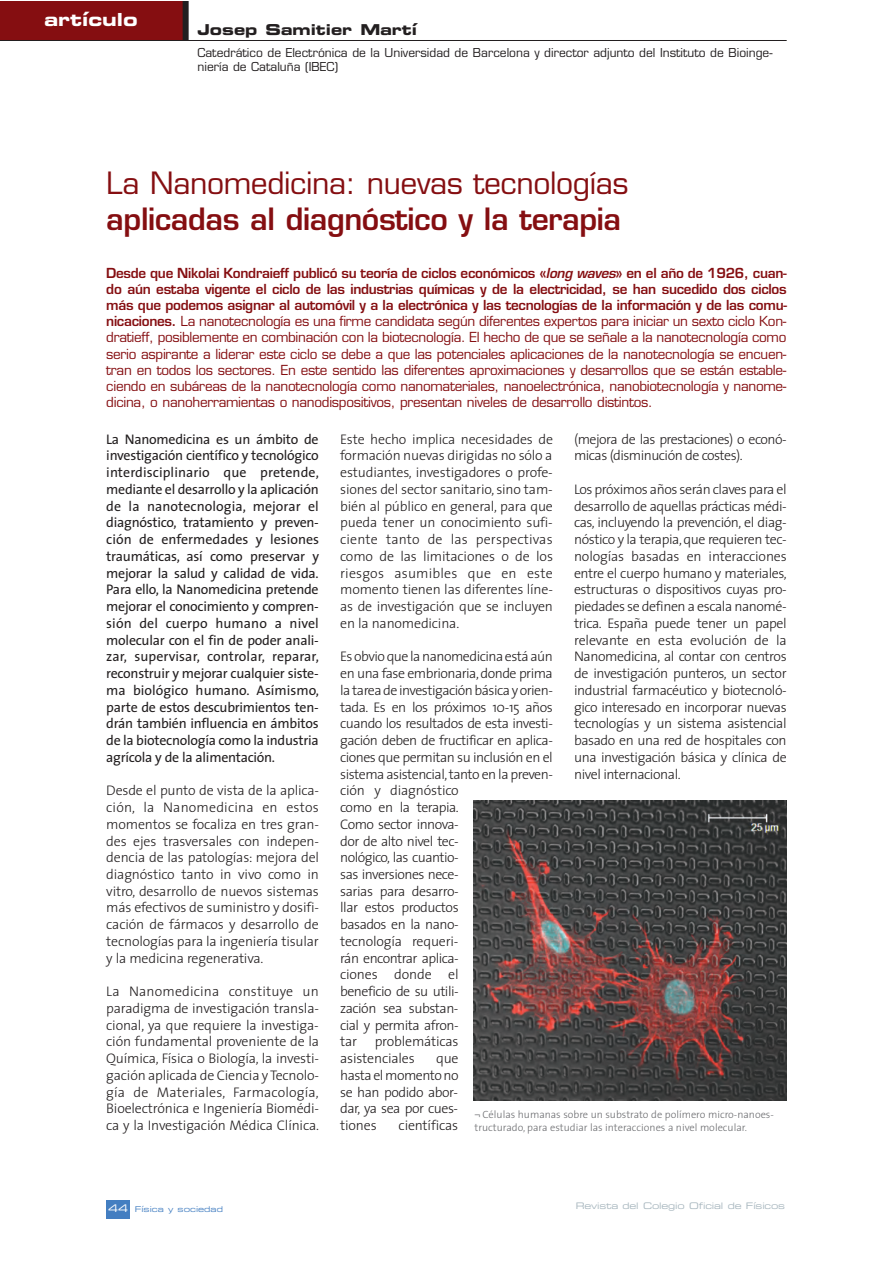
<style>
.page{position:relative;width:893px;height:1263px;background:#fff}
.page>*{position:absolute;margin:0;border:0;box-sizing:border-box;transform-origin:0 0}
.t1{font:30px "Eurostile";letter-spacing:-.015em;color:#850e11}
.t2{font:600 30px "Eurostile";letter-spacing:-.015em;color:#850e11}
.t3{font:18px "Eurostile Bold Extended Two";color:#fff}
.t4{font:15px "Eurostile Bold Extended Two";color:#231f20}
.t5{font:300 13.95px/16.8px "The Sans";letter-spacing:-.035em;color:#231f20;text-align:justify}
.t6{font:13.95px/16.8px "The Sans";letter-spacing:-.02em;color:#231f20;text-align:justify}
.t7{font:300 13.95px/16.8px "The Sans";letter-spacing:-.015em;color:#231f20}
.t8{font:300 13.95px "The Sans";letter-spacing:-.01em;color:#231f20}
.t9{font:13.5px/16.2px "Eurostile";letter-spacing:-.02em;color:#850e11;text-align:justify}
.t10{font:12px/14.4px "Eurostile";color:#231f20}
.t11{font:300 10.5px/13.2px "The Sans";color:#6c6d70}
.t12{font:9px "Eurostile Extended Two";letter-spacing:-.02em;color:#a7b6be}
.t13{font:7.95px "Eurostile Extended Two";color:#437ec1}
.s1{font-weight:600}
.s2{font-weight:600;font-style:italic}
.s3{font-size:12px}
.s4{font-size:10.5px;color:#fff}
</style>
<div class="page">
<div style="left:107px;top:1200px;width:23px;height:19px;background:#437ec1"></div>
<div style="left:0;top:1px;width:186px;height:39px;background:#850e11"></div>
<hr style="left:0;top:40px;width:787px;height:1px;background:#231f20">
<div style="left:183px;top:1px;width:6px;height:39px;background:#231f20"></div>
<img style="left:474px;top:801px;width:313px;height:299px">
<p class="t3" style="left:45px;top:13px;width:95px">artículo</p>
<p class="t4" style="left:197px;top:25px;width:221px">Josep Samitier Martí</p>
<p class="t10" style="left:197px;top:46px;width:576px">Catedrático de Electrónica de la Universidad de Barcelona y director adjunto del Instituto de Bioinge&shy;niería de Cataluña (IBEC)</p>
<h1 class="t1" style="left:106px;top:171px;width:524px">La Nanomedicina: nuevas tecnologías</h1>
<h1 class="t2" style="left:106px;top:207px;width:516px">aplicadas al diagnóstico y la terapia</h1>
<p class="t9" style="left:106px;top:266px;width:682px"><span class="s1">Desde que Nikolai Kondraieff publicó su teoría de ciclos económicos «</span><span class="s2">long waves</span><span class="s1">» en el año de 1926, cuan&shy;do aún estaba vigente el ciclo de las industrias químicas y de la electricidad, se han sucedido dos ciclos más que podemos asignar al automóvil y a la electrónica y las tecnologías de la información y de las comu&shy;nicaciones.</span> La nanotecnología es una firme candidata según diferentes expertos para iniciar un sexto ciclo Kon&shy;dratieff, posiblemente en combinación con la biotecnología. El hecho de que se señale a la nanotecnología como serio aspirante a liderar este ciclo se debe a que las potenciales aplicaciones de la nanotecnología se encuen&shy;tran en todos los sectores. En este sentido las diferentes aproximaciones y desarrollos que se están estable&shy;ciendo en subáreas de la nanotecnología como nanomateriales, nanoelectrónica, nanobiotecnología y nanome&shy;dicina, o nanoherramientas o nanodispositivos, presentan niveles de desarrollo distintos.</p>
<p class="t6" style="left:106px;top:432px;width:214px">La Nanomedicina es un ámbito de investigación científico y tecnológico interdisciplinario que pretende, mediante el desarrollo y la aplicación de la nanotecnologia, mejorar el diagnóstico, tratamiento y preven&shy;ción de enfermedades y lesiones traumáticas, así como preservar y mejorar la salud y calidad de vida.<br>Para ello, la Nanomedicina pretende mejorar el conocimiento y compren&shy;sión del cuerpo humano a nivel molecular con el fin de poder anali&shy;zar, supervisar, controlar, reparar, reconstruir y mejorar cualquier siste&shy;ma biológico humano. Asímismo, parte de estos descubrimientos ten&shy;drán también influencia en ámbitos de la biotecnología como la industria agrícola y de la alimentación.</p>
<p class="t5" style="left:106px;top:783px;width:214px">Desde el punto de vista de la aplica&shy;ción, la Nanomedicina en estos momentos se focaliza en tres gran&shy;des ejes trasversales con indepen&shy;dencia de las patologías: mejora del diagnóstico tanto in vivo como in vitro, desarrollo de nuevos sistemas más efectivos de suministro y dosifi&shy;cación de fármacos y desarrollo de tecnologías para la ingeniería tisular y la medicina regenerativa.</p>
<p class="t5" style="left:106px;top:984px;width:214px">La Nanomedicina constituye un paradigma de investigación transla&shy;cional, ya que requiere la investiga&shy;ción fundamental proveniente de la Química, Física o Biología, la investi&shy;gación aplicada de Ciencia y Tecnolo&shy;gía de Materiales, Farmacología, Bioelectrónica e Ingeniería Biomédi&shy;ca y la Investigación Médica Clínica.</p>
<p class="t5" style="left:574px;top:432px;width:214px">(mejora de las prestaciones) o econó&shy;micas (disminución de costes).</p>
<p class="t5" style="left:574px;top:482px;width:214px">Los próximos años serán claves para el desarrollo de aquellas prácticas médi&shy;cas, incluyendo la prevención, el diag&shy;nóstico y la terapia, que requieren tec&shy;nologías basadas en interacciones entre el cuerpo humano y materiales, estructuras o dispositivos cuyas pro&shy;piedades se definen a escala nanomé&shy;trica. España puede tener un papel relevante en esta evolución de la Nanomedicina, al contar con centros de investigación punteros, un sector industrial farmacéutico y biotecnoló&shy;gico interesado en incorporar nuevas tecnologías y un sistema asistencial basado en una red de hospitales con una investigación básica y clínica de nivel internacional.</p>
<p class="t5" style="left:340px;top:432px;width:214px">Este hecho implica necesidades de formación nuevas dirigidas no sólo a estudiantes, investigadores o profe&shy;siones del sector sanitario, sino tam&shy;bién al público en general, para que pueda tener un conocimiento sufi&shy;ciente tanto de las perspectivas como de las limitaciones o de los riesgos asumibles que en este momento tienen las diferentes líne&shy;as de investigación que se incluyen en la nanomedicina.</p>
<p class="t5" style="left:340px;top:650px;width:214px;text-align:left">Es obvio que la nanomedicina está aún en una fase embrionaria, donde prima la tarea de investigación básica y orien&shy;tada. Es en los próximos 10-15 años cuando los resultados de esta investi&shy;gación deben de fructificar en aplica&shy;ciones que permitan su inclusión en el sistema asistencial, tanto en la preven&shy;ción y diagnóstico<br>como en la terapia.<br>Como sector innova-<br>dor de alto nivel tec-<br>nológico, las cuantio-<br>sas inversiones nece-<br>sarias para desarro-<br>llar estos productos<br>basados en la nano-<br>tecnología requeri-<br>rán encontrar aplica-<br>ciones donde el<br>beneficio de su utili-<br>zación sea substan-<br>cial y permita afron-<br>tar</p>
<p class="t7" style="left:340px;top:1035px;width:120px;text-indent:35px">problemáticas asistenciales</p>
<p class="t5" style="left:340px;top:1051px;width:120px;text-indent:96px">que hasta el momento no se han podido abor&shy;dar, ya sea por cues&shy;tiones</p>
<p class="t11" style="left:475px;top:1109px;width:301px"><span class="s3">¬</span> Células humanas sobre un substrato de polímero micro-nanoes&shy;tructurado, para estudiar las interacciones a nivel molecular.</p>
<p class="t8" style="left:399px;top:1120px;width:61px">científicas</p>
<p class="t13" style="left:108px;top:1206px;width:116px"><span class="s4">44</span> Física y sociedad</p>
<p class="t12" style="left:576px;top:1202px;width:211px">Revista del Colegio Oficial de Físicos</p>
</div>
